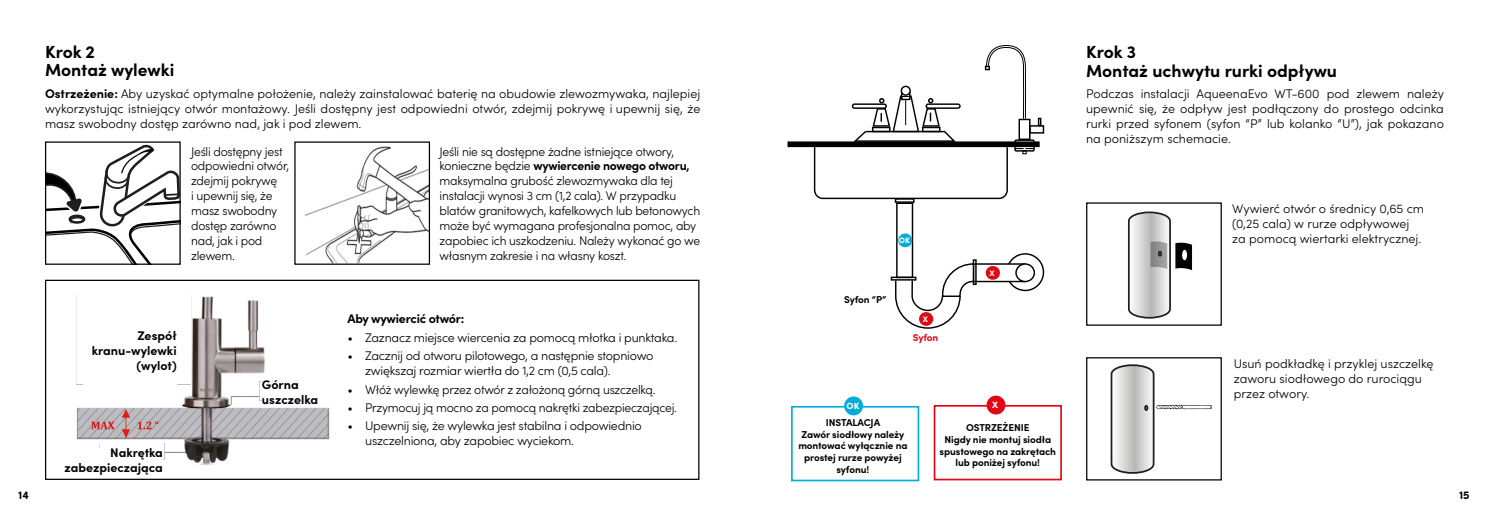
<style>
.page{position:relative;width:1489px;height:525px;background:#fff}
.page>*{position:absolute;margin:0;border:0;box-sizing:border-box;transform-origin:0 0}
.t1{font:700 17.5px/18.8px "Sofia Pro";color:#000}
.t2{font:300 12.5px/14.9px "Sofia Pro";letter-spacing:-.02em;color:#000}
.t3{font:300 12.5px/14.9px "Sofia Pro";color:#000}
.t4{font:700 12.5px/14.9px "Sofia Pro";color:#000;text-align:right}
.t5{font:700 12.5px "Sofia Pro";letter-spacing:-.02em;color:#000}
.t6{font:700 11.25px "Sofia Pro Soft";color:#000}
.t7{font:700 10px/11.6px "Sofia Pro";letter-spacing:-.01em;color:#000;text-align:center}
.t8{font:700 10px "Sofia Pro";letter-spacing:-.015em;color:#e30613}
.t9{font:900 9px "Sofia Pro";color:#fff}
.t10{font:900 7.88px "Sofia Pro";color:#fff}
.s1{font-weight:700}
</style>
<div class="page">
<div style="left:1006px;top:253px;width:38px;height:38px;border:1px solid #000;border-radius:50%"></div>
<div style="left:896px;top:202px;width:17px;height:76px;border:1px solid #000"></div>
<div style="left:894px;top:198px;width:20px;height:5px;border:1px solid #000"></div>
<div style="left:890px;top:276px;width:26px;height:4px;border:1px solid #000"></div>
<div style="left:973px;top:264px;width:51px;height:17px;background:#fff"></div>
<div style="left:972px;top:263px;width:53px;height:19px;border:1px solid #000"></div>
<div style="left:972px;top:259px;width:4px;height:26px;border:1px solid #000"></div>
<svg style="left:1015px;top:264px;width:19px;height:17px"></svg>
<div style="left:1015px;top:263px;width:20px;height:19px;border:1px solid #000;border-radius:50%"></div>
<svg style="left:894px;top:262px;width:80px;height:67px"></svg>
<hr style="left:788px;top:142px;width:250px;height:4px;background:#000">
<div style="left:787px;top:141px;width:252px;height:6px;border:1px solid #000"></div>
<div style="left:919px;top:312px;width:14px;height:13px;background:#e30613;border-radius:7px"></div>
<div style="left:985px;top:266px;width:14px;height:13px;background:#e30613;border-radius:7px"></div>
<div style="left:898px;top:233px;width:14px;height:14px;background:#00acd8;border-radius:7px"></div>
<div style="left:791px;top:405px;width:128px;height:76px;border:2px solid #00acd8"></div>
<div style="left:933px;top:405px;width:128px;height:75px;border:2px solid #e30613"></div>
<div style="left:986px;top:395px;width:19px;height:19px;background:#e30613;border-radius:50%"></div>
<div style="left:844px;top:396px;width:19px;height:19px;background:#00acd8;border-radius:50%"></div>
<div style="left:1029px;top:125px;width:15px;height:8px;border:1px solid #000"></div>
<svg style="left:813px;top:45px;width:228px;height:155px"></svg>
<svg style="left:47px;top:144px;width:132px;height:119px"></svg>
<div style="left:45px;top:141px;width:136px;height:124px;border:1px solid #000"></div>
<img style="left:305px;top:146px;width:123px;height:117px">
<div style="left:294px;top:141px;width:136px;height:124px;border:1px solid #000"></div>
<svg style="left:1128px;top:211px;width:63px;height:108px"></svg>
<svg style="left:1110px;top:364px;width:101px;height:110px"></svg>
<div style="left:1086px;top:357px;width:135px;height:123px;border:1px solid #000"></div>
<img style="left:76px;top:295px;width:254px;height:169px">
<div style="left:45px;top:279px;width:654px;height:200px;border:1px solid #000"></div>
<div style="left:83px;top:312px;width:94px;height:77px;background:#fff"></div>
<div style="left:262px;top:379px;width:93px;height:24px;background:#fff"></div>
<div style="left:54px;top:447px;width:109px;height:24px;background:#fff"></div>
<h1 class="t1" style="left:45px;top:41px;width:131px">Krok 2<br>Montaż wylewki</h1>
<p class="t2" style="left:45px;top:86px;width:656px;text-align:justify"><span class="s1">Ostrzeżenie:</span> Aby uzyskać optymalne położenie, należy zainstalować baterię na obudowie zlewozmywaka, najlepiej wykorzystując istniejący otwór montażowy. Jeśli dostępny jest odpowiedni otwór, zdejmij pokrywę i upewnij się, że masz swobodny dostęp zarówno nad, jak i pod zlewem.</p>
<p class="t2" style="left:191px;top:143px;width:100px">Jeśli dostępny jest odpowiedni otwór, zdejmij pokrywę<br>i upewnij się, że masz swobodny dostęp zarówno nad, jak i pod zlewem.</p>
<p class="t2" style="left:439px;top:143px;width:262px">Jeśli nie są dostępne żadne istniejące otwory, konieczne będzie <span class="s1">wywiercenie nowego otworu, </span>maksymalna grubość zlewozmywaka dla tej instalacji wynosi 3 cm (1,2 cala). W przypadku blatów granitowych, kafelkowych lub betonowych może być wymagana profesjonalna pomoc, aby zapobiec ich uszkodzeniu. Należy wykonać go we własnym zakresie i na własny koszt.</p>
<p class="t4" style="left:92px;top:327px;width:86px">Zespół kranu-wylewki (wylot)</p>
<p class="t4" style="left:65px;top:443px;width:100px">Nakrętka zabezpieczająca</p>
<p class="t4" style="left:262px;top:376px;width:58px;text-align:left">Górna uszczelka</p>
<p class="t5" style="left:347px;top:309px;width:118px">Aby wywiercić otwór:</p>
<p class="t2" style="left:347px;top:329px;width:331px">• Zaznacz miejsce wiercenia za pomocą młotka i punktaka.</p>
<p class="t2" style="left:365px;top:347px;width:290px;text-indent:-18px">• Zacznij od otworu pilotowego, a następnie stopniowo zwiększaj rozmiar wiertła do 1,2 cm (0,5 cala).</p>
<p class="t2" style="left:347px;top:381px;width:309px">• Włóż wylewkę przez otwór z założoną górną uszczelką.</p>
<p class="t2" style="left:347px;top:399px;width:331px">• Przymocuj ją mocno za pomocą nakrętki zabezpieczającej.</p>
<p class="t2" style="left:365px;top:417px;width:278px;text-indent:-18px">• Upewnij się, że wylewka jest stabilna i odpowiednio uszczelniona, aby zapobiec wyciekom.</p>
<p class="t10" style="left:898px;top:234px;width:13px">OK</p>
<p class="t7" style="left:844px;top:293px;width:43px">Syfon “P”</p>
<p class="t10" style="left:922px;top:312px;width:7px">X</p>
<p class="t8" style="left:912px;top:329px;width:27px">Syfon</p>
<p class="t10" style="left:989px;top:266px;width:7px">X</p>
<p class="t9" style="left:846px;top:399px;width:14px">OK</p>
<p class="t9" style="left:992px;top:398px;width:8px">X</p>
<p class="t7" style="left:798px;top:415px;width:111px">INSTALACJA<br>Zawór siodłowy należy montować wyłącznie na prostej rurze powyżej syfonu!</p>
<p class="t7" style="left:939px;top:421px;width:118px">OSTRZEŻENIE<br>Nigdy nie montuj siodła spustowego na zakrętach lub poniżej syfonu!</p>
<h1 class="t1" style="left:1086px;top:41px;width:252px">Krok 3<br>Montaż uchwytu rurki odpływu</h1>
<p class="t2" style="left:1086px;top:86px;width:359px;text-align:justify">Podczas instalacji AqueenaEvo WT-600 pod zlewem należy upewnić się, że odpływ jest podłączony do prostego odcinka rurki przed syfonem (syfon “P” lub kolanko “U”), jak pokazano na poniższym schemacie.</p>
<p class="t3" style="left:1232px;top:201px;width:193px">Wywierć otwór o średnicy 0,65 cm (0,25 cala) w rurze odpływowej za pomocą wiertarki elektrycznej.</p>
<p class="t3" style="left:1233px;top:355px;width:201px">Usuń podkładkę i przyklej uszczelkę zaworu siodłowego do rurociągu przez otwory.</p>
<p class="t6" style="left:18px;top:486px;width:12px">14</p>
<p class="t6" style="left:1458px;top:486px;width:12px">15</p>
</div>
